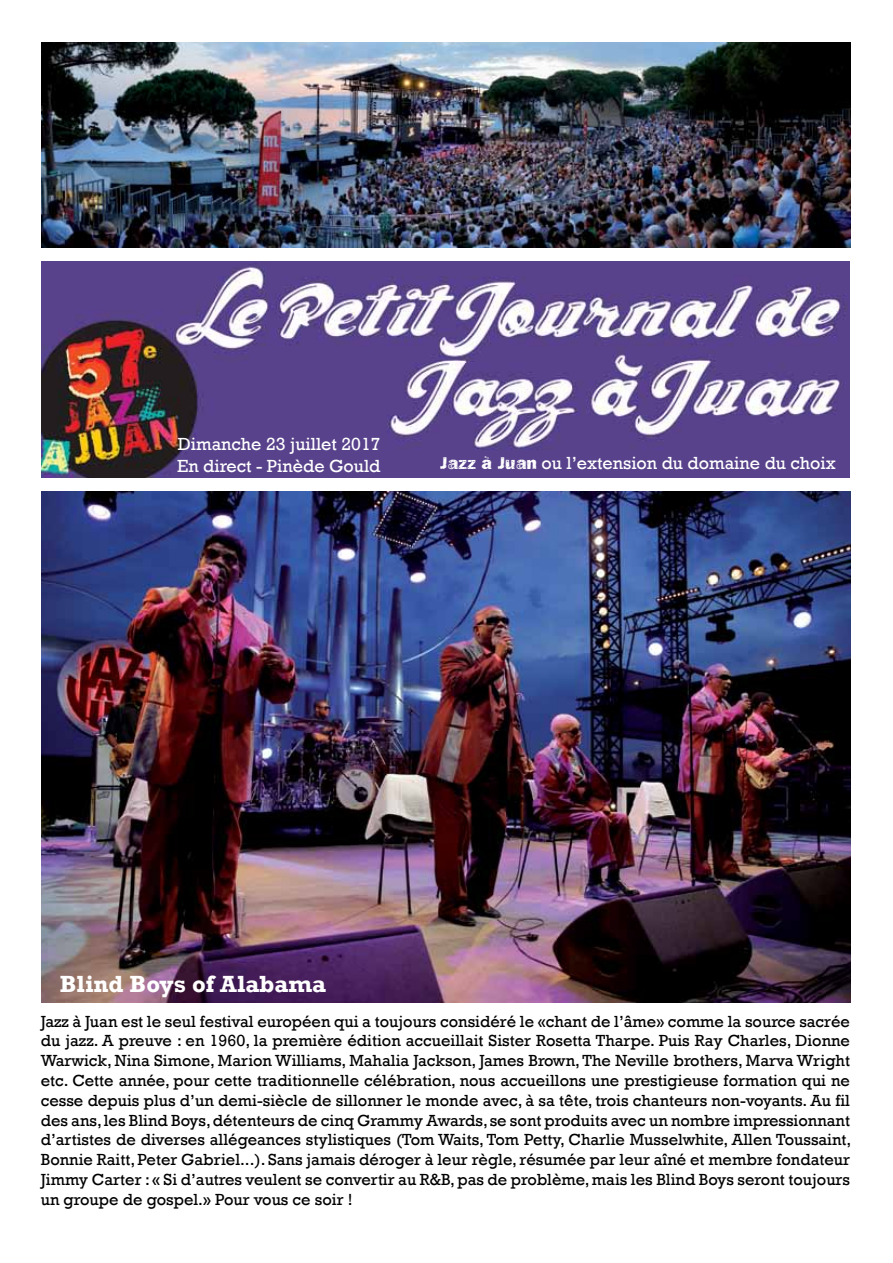
<style>
.page{position:relative;width:893px;height:1263px;background:#fff}
.page>*{position:absolute;margin:0;border:0;box-sizing:border-box;transform-origin:0 0}
.t1{font:700 24px "Rockwell";color:#fff}
.t2{font:18px/21.6px "Rockwell";color:#fff}
.t3{font:16.5px/19.8px "Rockwell";color:#000;text-align:justify}
.s1{font-family:"Frankie"}
</style>
<div class="page">
<img style="left:41px;top:491px;width:809px;height:511px">
<img style="left:41px;top:261px;width:808px;height:216px">
<img style="left:41px;top:43px;width:809px;height:205px">
<p class="t2" style="left:177px;top:433px;width:205px">Dimanche 23 juillet 2017<br>En direct - Pinède Gould</p>
<p class="t2" style="left:440px;top:452px;width:397px"><span class="s1">Jazz à Juan</span> ou l’extension du domaine du choix</p>
<h1 class="t1" style="left:60px;top:970px;width:268px">Blind Boys of Alabama</h1>
<p class="t3" style="left:41px;top:1011px;width:812px">Jazz à Juan est le seul festival européen qui a toujours considéré le «chant de l’âme» comme la source sacrée du jazz. A preuve : en 1960, la première édition accueillait Sister Rosetta Tharpe. Puis Ray Charles, Dionne Warwick, Nina Simone, Marion Williams, Mahalia Jackson, James Brown, The Neville brothers, Marva Wright etc. Cette année, pour cette traditionnelle célébration, nous accueillons une prestigieuse formation qui ne cesse depuis plus d’un demi-siècle de sillonner le monde avec, à sa tête, trois chanteurs non-voyants. Au fil des ans, les Blind Boys, détenteurs de cinq Grammy Awards, se sont produits avec un nombre impressionnant d’artistes de diverses allégeances stylistiques (Tom Waits, Tom Petty, Charlie Musselwhite, Allen Toussaint, Bonnie Raitt, Peter Gabriel...). Sans jamais déroger à leur règle, résumée par leur aîné et membre fondateur Jimmy Carter : « Si d’autres veulent se convertir au R&amp;B, pas de problème, mais les Blind Boys seront toujours un groupe de gospel.» Pour vous ce soir !</p>
</div>
